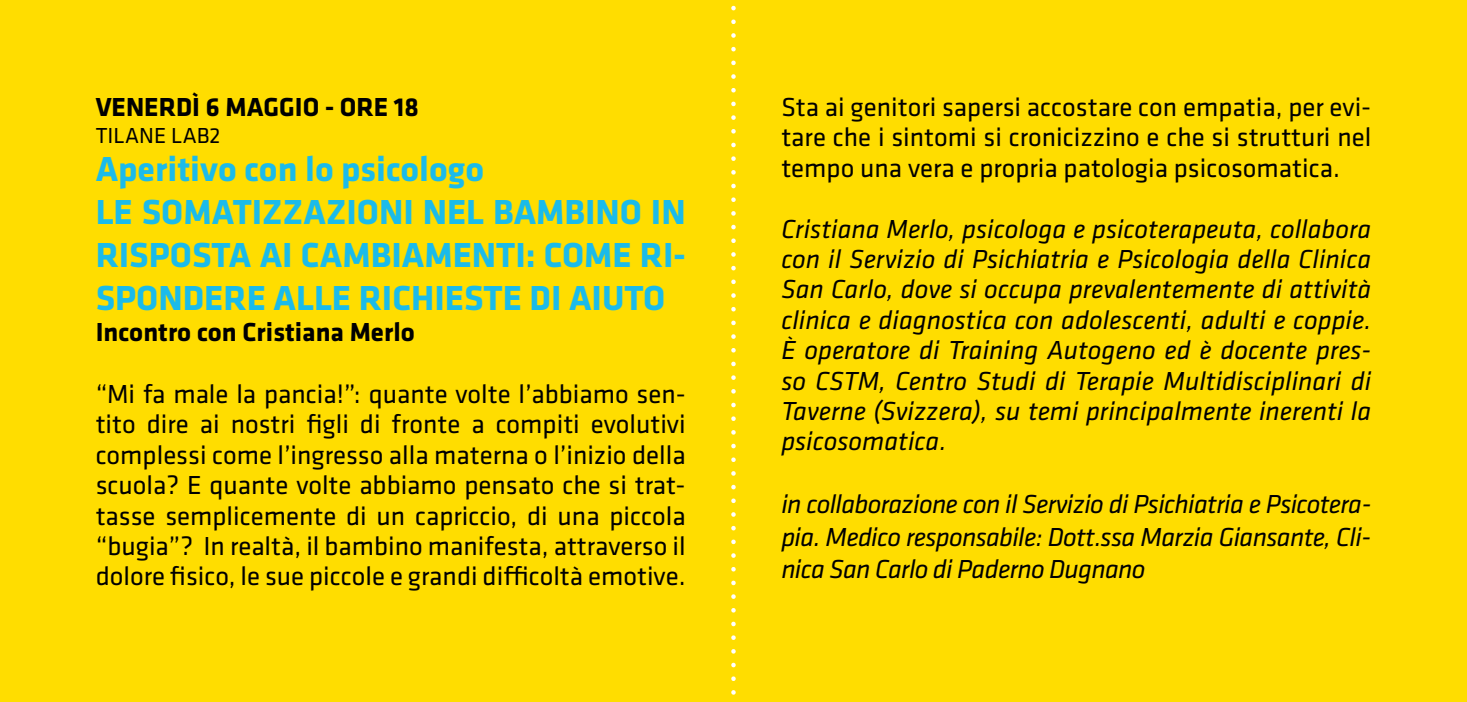
<style>
.page{position:relative;width:1467px;height:702px;background:#fd0}
.page>*{position:absolute;margin:0;border:0;box-sizing:border-box;transform-origin:0 0}
.t1{font:700 36px/42.8px "Klavika";color:#1bbbea}
.t2{font:italic 27px/30.4px "Klavika";letter-spacing:-.015em;color:#000;text-align:justify}
.t3{font:27px/30.4px "Klavika";color:#000;text-align:justify}
.t4{font:700 27px "Klavika";color:#000}
.t5{font:22.5px "Klavika";color:#000}
</style>
<div class="page">
<svg style="left:731px;top:5px;width:5px;height:690px"></svg>
<p class="t4" style="left:96px;top:92px;width:325px">VENERDÌ 6 MAGGIO - ORE 18</p>
<p class="t5" style="left:96px;top:123px;width:126px">TILANE LAB2</p>
<h1 class="t1" style="left:96px;top:149px;width:592px">Aperitivo con lo psicologo<br>LE SOMATIZZAZIONI NEL BAMBINO IN<br>RISPOSTA AI CAMBIAMENTI: COME RI-<br>SPONDERE ALLE RICHIESTE DI AIUTO</h1>
<p class="t4" style="left:96px;top:317px;width:321px">Incontro con Cristiana Merlo</p>
<p class="t3" style="left:96px;top:379px;width:592px">“Mi fa male la pancia!”: quante volte l’abbiamo sen&shy;tito dire ai nostri figli di fronte a compiti evolutivi complessi come l’ingresso alla materna o l’inizio della scuola? E quante volte abbiamo pensato che si trat&shy;tasse semplicemente di un capriccio, di una piccola “bugia”? In realtà, il bambino manifesta, attraverso il dolore fisico, le sue piccole e grandi difficoltà emotive.</p>
<p class="t3" style="left:781px;top:92px;width:591px">Sta ai genitori sapersi accostare con empatia, per evi&shy;tare che i sintomi si cronicizzino e che si strutturi nel tempo una vera e propria patologia psicosomatica.</p>
<p class="t2" style="left:781px;top:214px;width:592px">Cristiana Merlo, psicologa e psicoterapeuta, collabora con il Servizio di Psichiatria e Psicologia della Clinica San Carlo, dove si occupa prevalentemente di attività clinica e diagnostica con adolescenti, adulti e coppie.<br>È operatore di Training Autogeno ed è docente pres&shy;so CSTM, Centro Studi di Terapie Multidisciplinari di Taverne (Svizzera), su temi principalmente inerenti la psicosomatica.</p>
<p class="t2" style="left:781px;top:488px;width:592px;line-height:32.4px">in collaborazione con il Servizio di Psichiatria e Psicotera&shy;pia. Medico responsabile: Dott.ssa Marzia Giansante, Cli&shy;nica San Carlo di Paderno Dugnano</p>
</div>
